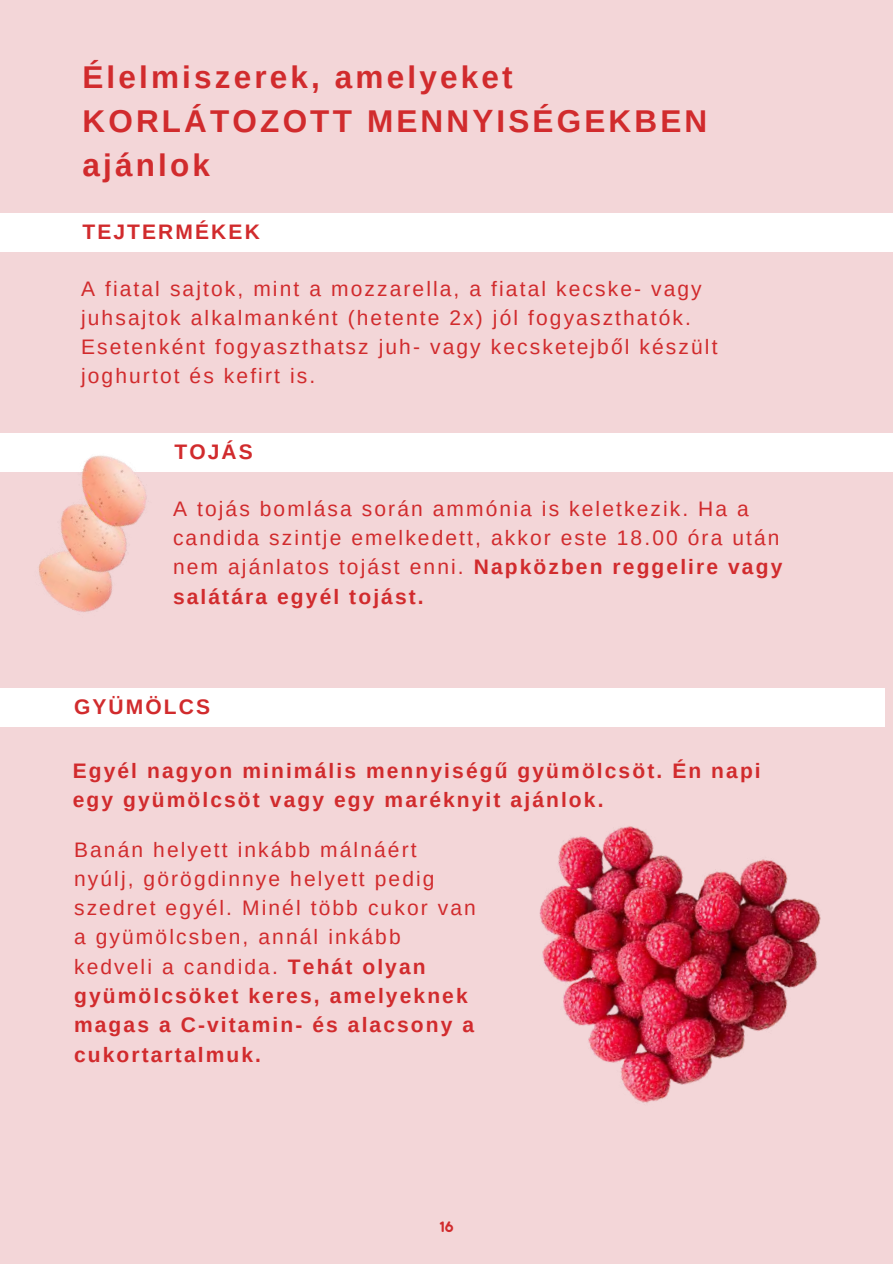
<style>
.page{position:relative;width:893px;height:1264px;background:#fff}
.page>*{position:absolute;margin:0;border:0;box-sizing:border-box;transform-origin:0 0}
.t1{font:700 31.5px/43.8px "Arimo";letter-spacing:.1em;color:#d12b2d}
.t2{font:21px/29.2px "Arimo";letter-spacing:.1em;color:#d12b2d}
.t3{font:700 21px/29.2px "Arimo";letter-spacing:.1em;color:#d12b2d}
.t4{font:16.5px "Aristotelica Pro Tx Bld";color:#d12b2d}
.s1{font-weight:700}
</style>
<div class="page">
<div style="left:0;top:0;width:892px;height:1263px;background:#f3d6d8"></div>
<div style="left:0;top:213px;width:892px;height:38px;background:#fff"></div>
<div style="left:0;top:433px;width:892px;height:39px;background:#fff"></div>
<div style="left:0;top:688px;width:884px;height:38px;background:#fff"></div>
<img style="left:60px;top:603px;width:45px;height:9px">
<img style="left:38px;top:555px;width:87px;height:48px">
<img style="left:50px;top:455px;width:97px;height:100px">
<img style="left:539px;top:826px;width:282px;height:277px">
<h1 class="t1" style="left:82px;top:55px;width:626px">Élelmiszerek, amelyeket<br>KORLÁTOZOTT MENNYISÉGEKBEN ajánlok</h1>
<p class="t3" style="left:82px;top:217px;width:179px">TEJTERMÉKEK</p>
<p class="t2" style="left:81px;top:274px;width:638px">A fiatal sajtok, mint a mozzarella, a fiatal kecske- vagy juhsajtok alkalmanként (hetente 2x) jól fogyaszthatók.<br>Esetenként fogyaszthatsz juh- vagy kecsketejből készült joghurtot és kefirt is.</p>
<p class="t3" style="left:174px;top:437px;width:80px">TOJÁS</p>
<p class="t2" style="left:173px;top:494px;width:610px">A tojás bomlása során ammónia is keletkezik. Ha a candida szintje emelkedett, akkor este 18.00 óra után nem ajánlatos tojást enni. <span class="s1">Napközben reggelire vagy salátára egyél tojást.</span></p>
<p class="t3" style="left:74px;top:692px;width:137px">GYÜMÖLCS</p>
<p class="t3" style="left:73px;top:755px;width:689px">Egyél nagyon minimális mennyiségű gyümölcsöt. Én napi egy gyümölcsöt vagy egy maréknyit ajánlok.</p>
<p class="t2" style="left:74px;top:834px;width:403px">Banán helyett inkább málnáért nyúlj, görögdinnye helyett pedig szedret egyél. Minél több cukor van a gyümölcsben, annál inkább kedveli a candida. <span class="s1">Tehát olyan gyümölcsöket keres, amelyeknek magas a C-vitamin- és alacsony a cukortartalmuk.</span></p>
<p class="t4" style="left:439px;top:1220px;width:15px">16</p>
</div>
